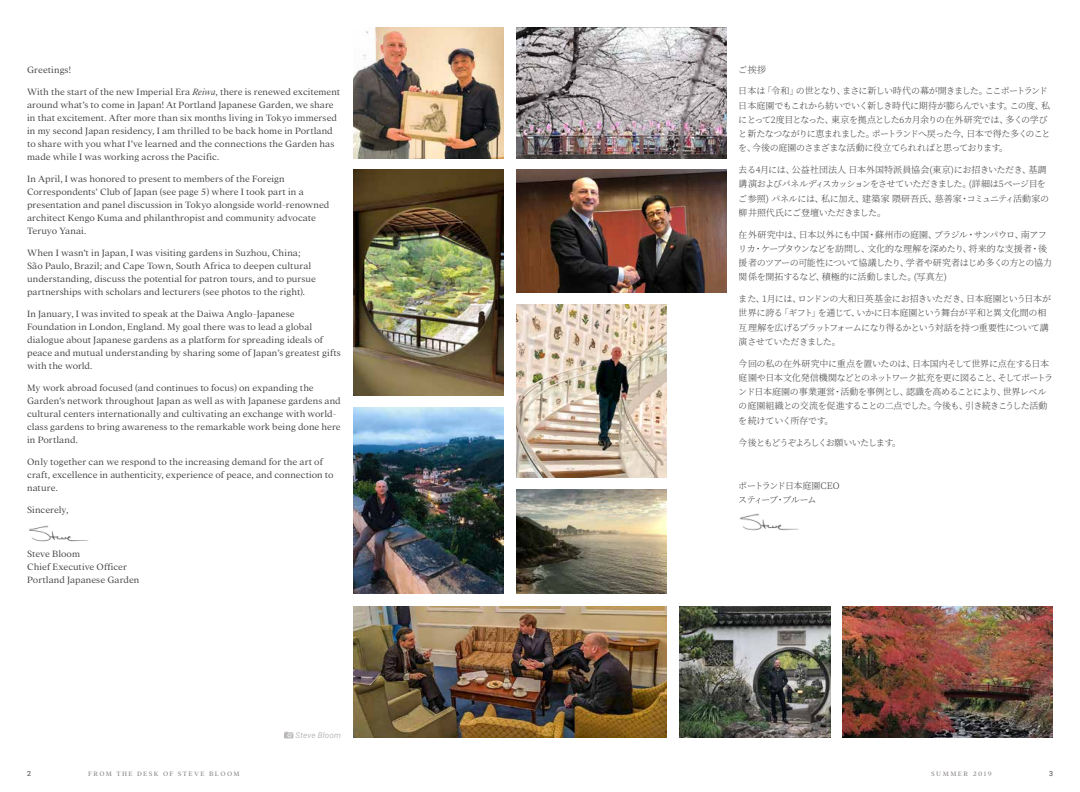
<style>
.page{position:relative;width:1080px;height:792px;background:#fff}
.page>*{position:absolute;margin:0;border:0;box-sizing:border-box;transform-origin:0 0}
.t1{font:300 10px/13px "Addington CF";color:#434144}
.t2{font:300 9px/14.2px "Noto Serif CJ Kjp";letter-spacing:-.045em;color:#434144}
.t3{font:300 9px/14.2px "Noto Serif CJ Kjp";letter-spacing:-.095em;color:#434144}
.t4{font:300 9px "Noto Serif CJ Kjp";letter-spacing:-.12em;color:#434144}
.t5{font:italic 8px "Roboto";letter-spacing:.02em;color:#bdb9ba}
.t6{font:7px "Addington CF";letter-spacing:.2em;color:#8d8789}
.t7{font:7px "Roboto";color:#434144}
.s1{font-style:italic}
</style>
<div class="page">
<img style="left:353px;top:606px;width:314px;height:132px">
<img style="left:843px;top:606px;width:210px;height:132px">
<img style="left:353px;top:169px;width:151px;height:226px">
<img style="left:516px;top:305px;width:151px;height:172px">
<img style="left:353px;top:27px;width:151px;height:132px">
<img style="left:680px;top:606px;width:151px;height:132px">
<img style="left:353px;top:407px;width:151px;height:187px">
<img style="left:516px;top:490px;width:151px;height:104px">
<img style="left:517px;top:27px;width:210px;height:132px">
<img style="left:516px;top:169px;width:211px;height:123px">
<svg style="left:284px;top:732px;width:9px;height:6px"></svg>
<img style="left:29px;top:525px;width:60px;height:17px">
<img style="left:740px;top:514px;width:59px;height:17px">
<p class="t1" style="left:27px;top:64px;width:45px">Greetings!</p>
<p class="t1" style="left:27px;top:86px;width:315px">With the start of the new Imperial Era <span class="s1">Reiwa</span>, there is renewed excitement around what’s to come in Japan! At Portland Japanese Garden, we share in that excitement. After more than six months living in Tokyo immersed in my second Japan residency, I am thrilled to be back home in Portland to share with you what I’ve learned and the connections the Garden has made while I was working across the Pacific.</p>
<p class="t1" style="left:27px;top:173px;width:304px">In April, I was honored to present to members of the Foreign Correspondents’ Club of Japan (see page 5) where I took part in a presentation and panel discussion in Tokyo alongside world-renowned architect Kengo Kuma and philanthropist and community advocate Teruyo Yanai.</p>
<p class="t1" style="left:27px;top:247px;width:290px">When I wasn’t in Japan, I was visiting gardens in Suzhou, China; São Paulo, Brazil; and Cape Town, South Africa to deepen cultural understanding, discuss the potential for patron tours, and to pursue partnerships with scholars and lecturers (see photos to the right).</p>
<p class="t1" style="left:27px;top:308px;width:315px">In January, I was invited to speak at the Daiwa Anglo-Japanese Foundation in London, England. My goal there was to lead a global dialogue about Japanese gardens as a platform for spreading ideals of peace and mutual understanding by sharing some of Japan’s greatest gifts with the world.</p>
<p class="t1" style="left:27px;top:382px;width:315px">My work abroad focused (and continues to focus) on expanding the Garden’s network throughout Japan as well as with Japanese gardens and cultural centers internationally and cultivating an exchange with world&shy;class gardens to bring awareness to the remarkable work being done here in Portland.</p>
<p class="t1" style="left:27px;top:456px;width:308px">Only together can we respond to the increasing demand for the art of craft, excellence in authenticity, experience of peace, and connection to nature.</p>
<p class="t1" style="left:27px;top:504px;width:43px">Sincerely,</p>
<p class="t1" style="left:27px;top:548px;width:114px">Steve Bloom<br>Chief Executive Officer<br>Portland Japanese Garden</p>
<p class="t5" style="left:296px;top:730px;width:47px">Steve Bloom</p>
<p class="t2" style="left:739px;top:62px;width:29px">ご挨拶</p>
<p class="t2" style="left:739px;top:84px;width:313px">日本は「令和」の世となり、まさに新しい時代の幕が開きました。ここポートランド日本庭園でもこれから紡いでいく新しき時代に期待が膨らんでいます。この度、私にとって2度目となった、東京を拠点とした6カ月余りの在外研究では、多くの学びと新たなつながりに恵まれました。ポートランドへ戻った今、日本で得た多くのことを、今後の庭園のさまざまな活動に役立てられればと思っております。</p>
<p class="t2" style="left:739px;top:163px;width:312px">去る4月には、公益社団法人 日本外国特派員協会(東京)にお招きいただき、基調講演およびパネルディスカッションをさせていただきました。(詳細は5ページ目をご参照) パネルには、私に加え、建築家 隈研吾氏、慈善家・コミュニティ活動家の柳井照代氏にご登壇いただきました。</p>
<p class="t2" style="left:739px;top:227px;width:315px">在外研究中は、日本以外にも中国・蘇州市の庭園、ブラジル・サンパウロ、南アフリカ・ケープタウンなどを訪問し、文化的な理解を深めたり、将来的な支援者・後援者のツアーの可能性について協議したり、学者や研究者はじめ多くの方との協力関係を開拓するなど、積極的に活動しました。(写真左)</p>
<p class="t2" style="left:739px;top:292px;width:314px">また、1月には、ロンドンの大和日英基金にお招きいただき、日本庭園という日本が世界に誇る「ギフト」を通じて、いかに日本庭園という舞台が平和と異文化間の相互理解を広げるプラットフォームになり得るかという対話を持つ重要性について講演させていただきました。</p>
<p class="t2" style="left:739px;top:357px;width:316px">今回の私の在外研究中に重点を置いたのは、日本国内そして世界に点在する日本庭園や日本文化発信機関などとのネットワーク拡充を更に図ること、そしてポートランド日本庭園の事業運営・活動を事例とし、認識を高めることにより、世界レベルの庭園組織との交流を促進することの二点でした。今後も、引き続きこうした活動を続けていく所存です。</p>
<p class="t4" style="left:739px;top:437px;width:164px">今後ともどうぞよろしくお願いいたします。</p>
<p class="t3" style="left:739px;top:479px;width:102px">ポートランド日本庭園CEOスティーブ・ブルーム</p>
<p class="t7" style="left:27px;top:768px;width:5px">2</p>
<p class="t6" style="left:88px;top:770px;width:153px">FROM THE DESK OF STEVE BLOOM</p>
<p class="t6" style="left:931px;top:770px;width:62px">SUMMER 2019</p>
<p class="t7" style="left:1049px;top:768px;width:5px">3</p>
</div>
